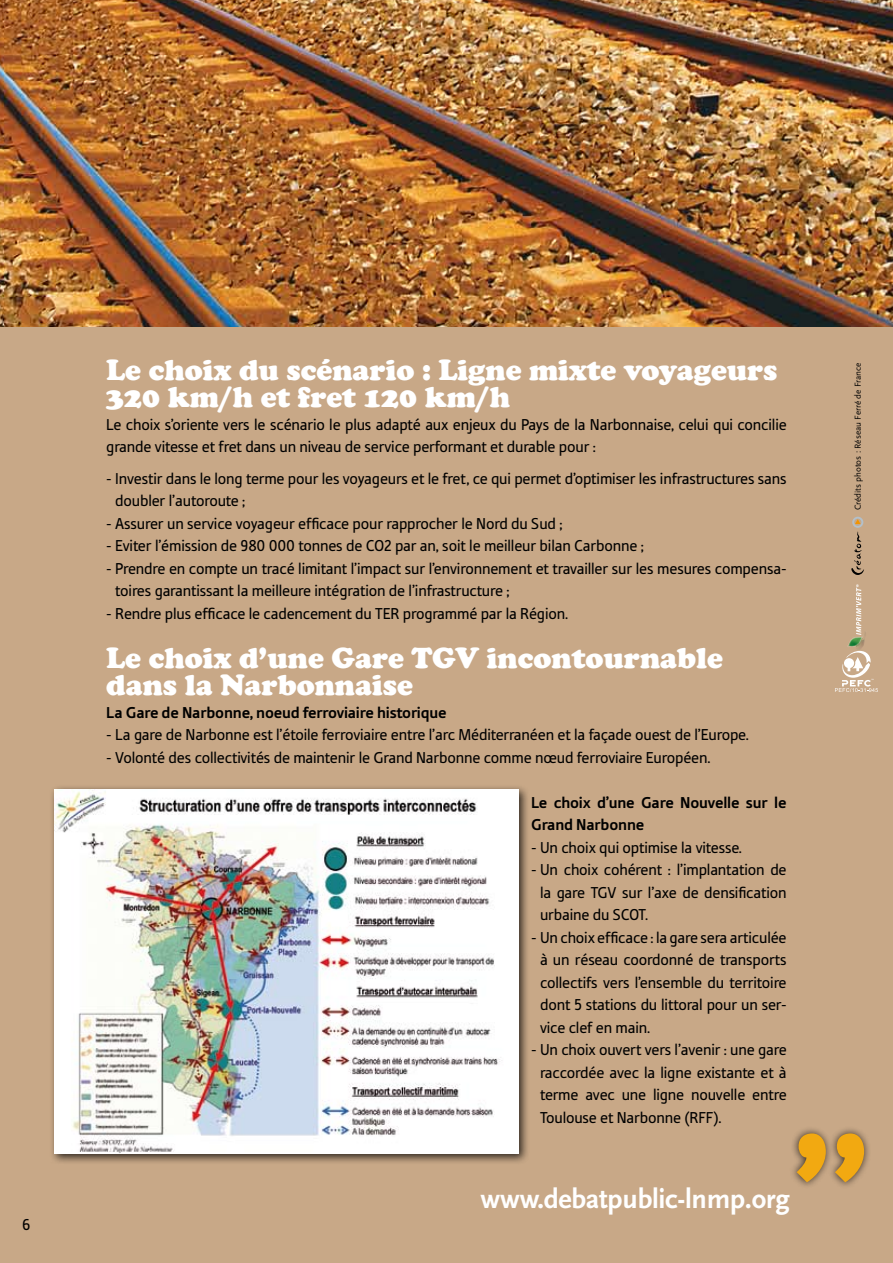
<style>
.page{position:relative;width:893px;height:1263px;background:#c8a887}
.page>*{position:absolute;margin:0;border:0;box-sizing:border-box;transform-origin:0 0}
.t1{font:700 190.5px "Tabula ITC Std";color:#f2a911}
.t2{font:900 30px/27px "Cooper";color:#fff}
.t3{font:700 28.35px "Scala Sans";letter-spacing:-.01em;color:#fff}
.t4{font:16.5px/22.5px "Tabula ITC Std";letter-spacing:-.01em;color:#000}
.t5{font:700 16.5px/22.5px "Tabula ITC Std";letter-spacing:-.01em;color:#000}
.t6{font:9px "Scala Sans";color:#000}
</style>
<div class="page">
<img style="left:0;top:0;width:893px;height:326px">
<svg style="left:851px;top:517px;width:13px;height:58px"></svg>
<img style="left:857px;top:647px;width:5px;height:3px">
<svg style="left:856px;top:584px;width:5px;height:47px"></svg>
<img style="left:847px;top:631px;width:19px;height:16px">
<div style="left:787px;top:1125px;width:84px;height:63px;background:#000;opacity:.75"></div>
<svg style="left:835px;top:651px;width:43px;height:41px"></svg>
<div style="left:49px;top:784px;width:480px;height:381px;background:#000;opacity:.75"></div>
<img style="left:54px;top:789px;width:464px;height:365px">
<p class="t4" style="left:22px;top:1213px;width:10px">6</p>
<h2 class="t2" style="left:106px;top:357px;width:672px">Le choix du scénario : Ligne mixte voyageurs<br>320 km/h et fret 120 km/h</h2>
<p class="t4" style="left:106px;top:413px;width:682px">Le choix s’oriente vers le scénario le plus adapté aux enjeux du Pays de la Narbonnaise, celui qui concilie grande vitesse et fret dans un niveau de service performant et durable pour :</p>
<p class="t4" style="left:115px;top:467px;width:673px;text-indent:-9px">- Investir dans le long terme pour les voyageurs et le fret, ce qui permet d’optimiser les infrastructures sans doubler l’autoroute ;</p>
<p class="t4" style="left:106px;top:512px;width:458px">- Assurer un service voyageur efficace pour rapprocher le Nord du Sud ;</p>
<p class="t4" style="left:106px;top:534px;width:539px">- Eviter l’émission de 980 000 tonnes de CO2 par an, soit le meilleur bilan Carbonne ;</p>
<p class="t4" style="left:115px;top:557px;width:673px;text-indent:-9px">- Prendre en compte un tracé limitant l’impact sur l’environnement et travailler sur les mesures compensa&shy;toires garantissant la meilleure intégration de l’infrastructure ;</p>
<p class="t4" style="left:106px;top:602px;width:463px">- Rendre plus efficace le cadencement du TER programmé par la Région.</p>
<h2 class="t2" style="left:106px;top:645px;width:618px">Le choix d’une Gare TGV incontournable dans la Narbonnaise</h2>
<p class="t5" style="left:106px;top:701px;width:342px">La Gare de Narbonne, noeud ferroviaire historique</p>
<p class="t4" style="left:106px;top:723px;width:644px">- La gare de Narbonne est l’étoile ferroviaire entre l’arc Méditerranéen et la façade ouest de l’Europe.</p>
<p class="t4" style="left:106px;top:746px;width:606px">- Volonté des collectivités de maintenir le Grand Narbonne comme nœud ferroviaire Européen.</p>
<p class="t5" style="left:531px;top:791px;width:257px">Le choix d’une Gare Nouvelle sur le<br>Grand Narbonne</p>
<p class="t4" style="left:531px;top:836px;width:212px">- Un choix qui optimise la vitesse.</p>
<p class="t4" style="left:540px;top:858px;width:248px;text-align:justify;text-indent:-9px">- Un choix cohérent : l’implantation de la gare TGV sur l’axe de densification urbaine du SCOT.</p>
<p class="t4" style="left:540px;top:926px;width:248px;text-align:justify;text-indent:-9px">- Un choix efficace : la gare sera articulée à un réseau coordonné de transports collectifs vers l’ensemble du territoire dont 5 stations du littoral pour un ser&shy;vice clef en main.</p>
<p class="t4" style="left:540px;top:1038px;width:248px;text-align:justify;text-indent:-9px">- Un choix ouvert vers l’avenir : une gare raccordée avec la ligne existante et à terme avec une ligne nouvelle entre Toulouse et Narbonne (RFF).</p>
<p class="t6" style="left:853px;top:510px;width:149px;rotate:-90deg">Crédits photos : Réseau Ferré de France</p>
<h1 class="t1" style="left:870px;top:1218px;width:80px;rotate:-180deg">‘‘</h1>
<h3 class="t3" style="left:481px;top:1184px;width:311px">www.debatpublic-lnmp.org</h3>
</div>
